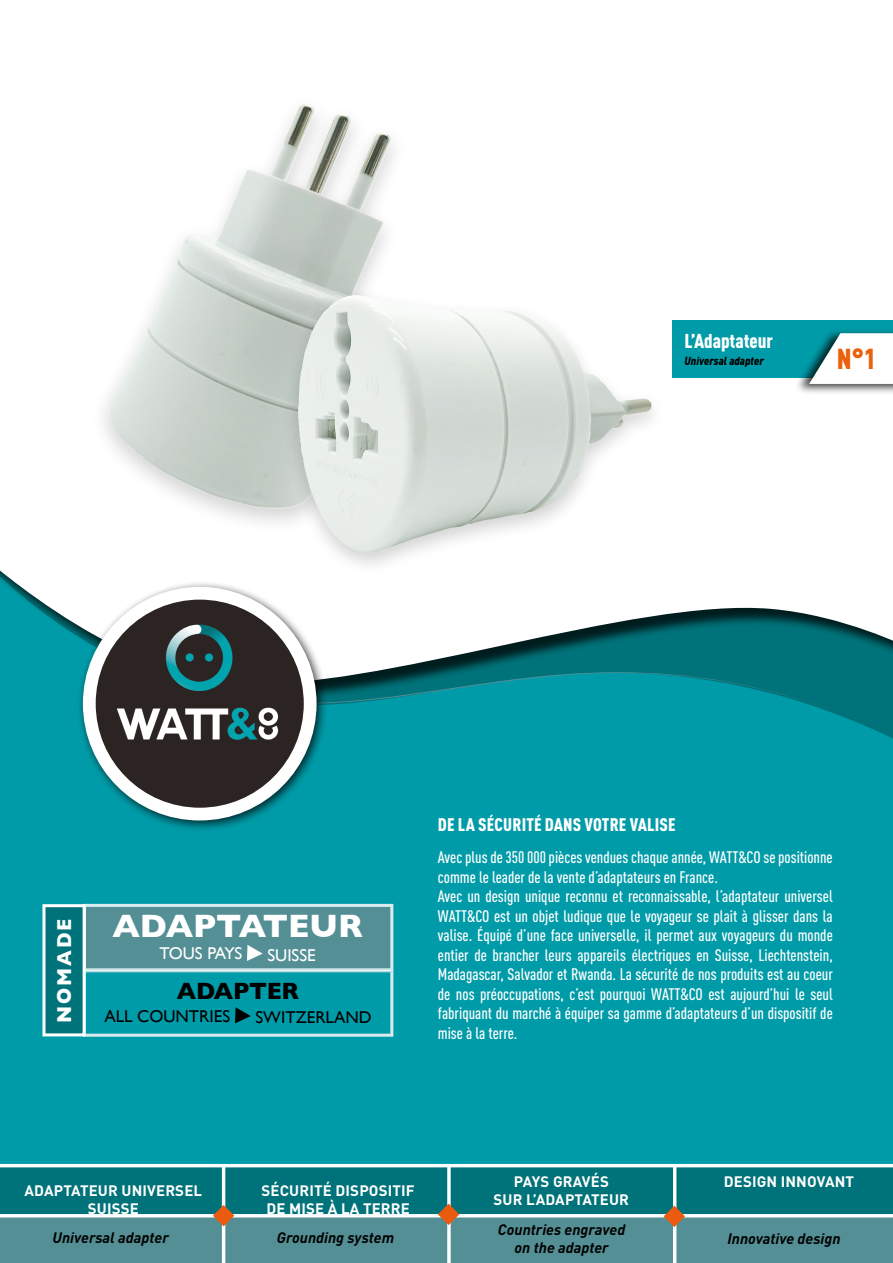
<style>
.page{position:relative;width:893px;height:1263px;background:#fff}
.page>*{position:absolute;margin:0;border:0;box-sizing:border-box;transform-origin:0 0}
.t1{font:700 33px "Gill Sans";color:#fff}
.t2{font:900 condensed 28.5px "DIN Pro";color:#eb600a}
.t3{font:700 24px "Gill Sans";letter-spacing:-.01em;color:#000}
.t4{font:700 20.55px "Gill Sans";letter-spacing:.1em;color:#fff;scale:.92 1}
.t5{font:900 condensed 19.8px "DIN Pro";color:#fff}
.t6{font:900 condensed 18px "DIN Pro";letter-spacing:.01em;color:#fff}
.t7{font:17.1px "Gill Sans";color:#000}
.t8{font:17.1px "Gill Sans";letter-spacing:-.04em;color:#fff}
.t9{font:17.1px "Gill Sans";color:#fff}
.t10{font:500 condensed 16.5px/19.5px "DIN Pro";color:#fff}
.t11{font:700 15px/18px "DIN Pro";letter-spacing:.01em;color:#fff;text-align:center}
.t12{font:italic 700 15px/18px "DIN Pro";color:#000;text-align:center}
.t13{font:italic 900 11.55px "DIN Pro";color:#000;scale:.87 1}
</style>
<div class="page">
<div style="left:0;top:520px;width:893px;height:743px;background:#009ba8"></div>
<svg style="left:844px;top:702px;width:49px;height:37px;fill:#007279"></svg>
<svg style="left:849px;top:717px;width:12px;height:5px"></svg>
<img style="left:329px;top:702px;width:520px;height:15px">
<svg style="left:0;top:320px;width:893px;height:372px;fill:#fff"></svg>
<svg style="left:42px;top:904px;width:351px;height:133px"></svg>
<div style="left:0;top:1166px;width:893px;height:97px;background:#007279"></div>
<hr style="left:0;top:1164px;width:893px;height:3px;background:#fff">
<div style="left:0;top:1215px;width:893px;height:48px;background:#548f95"></div>
<hr style="left:222px;top:1165px;width:3px;height:98px;background:#fff">
<hr style="left:0;top:1214px;width:893px;height:3px;background:#fff">
<svg style="left:213px;top:1205px;width:21px;height:21px"></svg>
<svg style="left:447px;top:1167px;width:4px;height:96px"></svg>
<svg style="left:438px;top:1203px;width:21px;height:22px"></svg>
<hr style="left:673px;top:1166px;width:3px;height:97px;background:#fff">
<svg style="left:664px;top:1206px;width:21px;height:21px"></svg>
<div style="left:77px;top:581px;width:252px;height:251px;background:#000;opacity:.75"></div>
<img style="left:89px;top:593px;width:221px;height:221px;border-radius:110px">
<div style="left:83px;top:587px;width:234px;height:233px;border:13px solid #fff;border-radius:50%"></div>
<div style="left:90px;top:95px;width:319px;height:441px;background:#000;opacity:.18"></div>
<img style="left:108px;top:104px;width:198px;height:302px">
<div style="left:282px;top:287px;width:385px;height:289px;background:#000;opacity:.18"></div>
<img style="left:298px;top:296px;width:164px;height:257px">
<div style="left:673px;top:321px;width:220px;height:57px;background:#009ba8"></div>
<div style="left:794px;top:328px;width:99px;height:67px;background:#000;opacity:.75"></div>
<svg style="left:809px;top:333px;width:84px;height:51px"></svg>
<p class="t5" style="left:684px;top:329px;width:90px">L’Adaptateur</p>
<p class="t13" style="left:684px;top:353px;width:93px">Universal adapter</p>
<h2 class="t2" style="left:837px;top:341px;width:41px">N°1</h2>
<p class="t4" style="left:48px;top:1023px;width:115px;rotate:-90deg">NOMADE</p>
<h1 class="t1" style="left:112px;top:900px;width:252px">ADAPTATEUR</h1>
<p class="t8" style="left:159px;top:944px;width:84px">TOUS PAYS</p>
<p class="t9" style="left:267px;top:945px;width:50px">SUISSE</p>
<h3 class="t3" style="left:177px;top:972px;width:124px">ADAPTER</h3>
<p class="t7" style="left:104px;top:1006px;width:127px">ALL COUNTRIES</p>
<p class="t7" style="left:255px;top:1007px;width:118px">SWITZERLAND</p>
<p class="t6" style="left:438px;top:813px;width:239px">DE LA SÉCURITÉ DANS VOTRE VALISE</p>
<p class="t10" style="left:438px;top:848px;width:396px">Avec plus de 350 000 pièces vendues chaque année, WATT&amp;CO se positionne comme le leader de la vente d’adaptateurs en France.<br>Avec un design unique reconnu et reconnaissable, l’adaptateur universel WATT&amp;CO est un objet ludique que le voyageur se plait à glisser dans la valise. Équipé d’une face universelle, il permet aux voyageurs du monde entier de brancher leurs appareils électriques en Suisse, Liechtenstein, Madagascar, Salvador et Rwanda. La sécurité de nos produits est au coeur de nos préoccupations, c’est pourquoi WATT&amp;CO est aujourd’hui le seul fabriquant du marché à équiper sa gamme d’adaptateurs d’un dispositif de mise à la terre.</p>
<p class="t11" style="left:24px;top:1181px;width:179px">ADAPTATEUR UNIVERSEL<br>SUISSE</p>
<p class="t11" style="left:262px;top:1181px;width:155px">SÉCURITÉ DISPOSITIF<br>DE MISE À LA TERRE</p>
<p class="t11" style="left:494px;top:1172px;width:137px">PAYS GRAVÉS<br>SUR L’ADAPTATEUR</p>
<p class="t11" style="left:724px;top:1172px;width:132px">DESIGN INNOVANT</p>
<p class="t12" style="left:52px;top:1227px;width:118px">Universal adapter</p>
<p class="t12" style="left:277px;top:1227px;width:119px">Grounding system</p>
<p class="t12" style="left:498px;top:1220px;width:129px">Countries engraved on the adapter</p>
<p class="t12" style="left:727px;top:1229px;width:115px">Innovative design</p>
</div>
